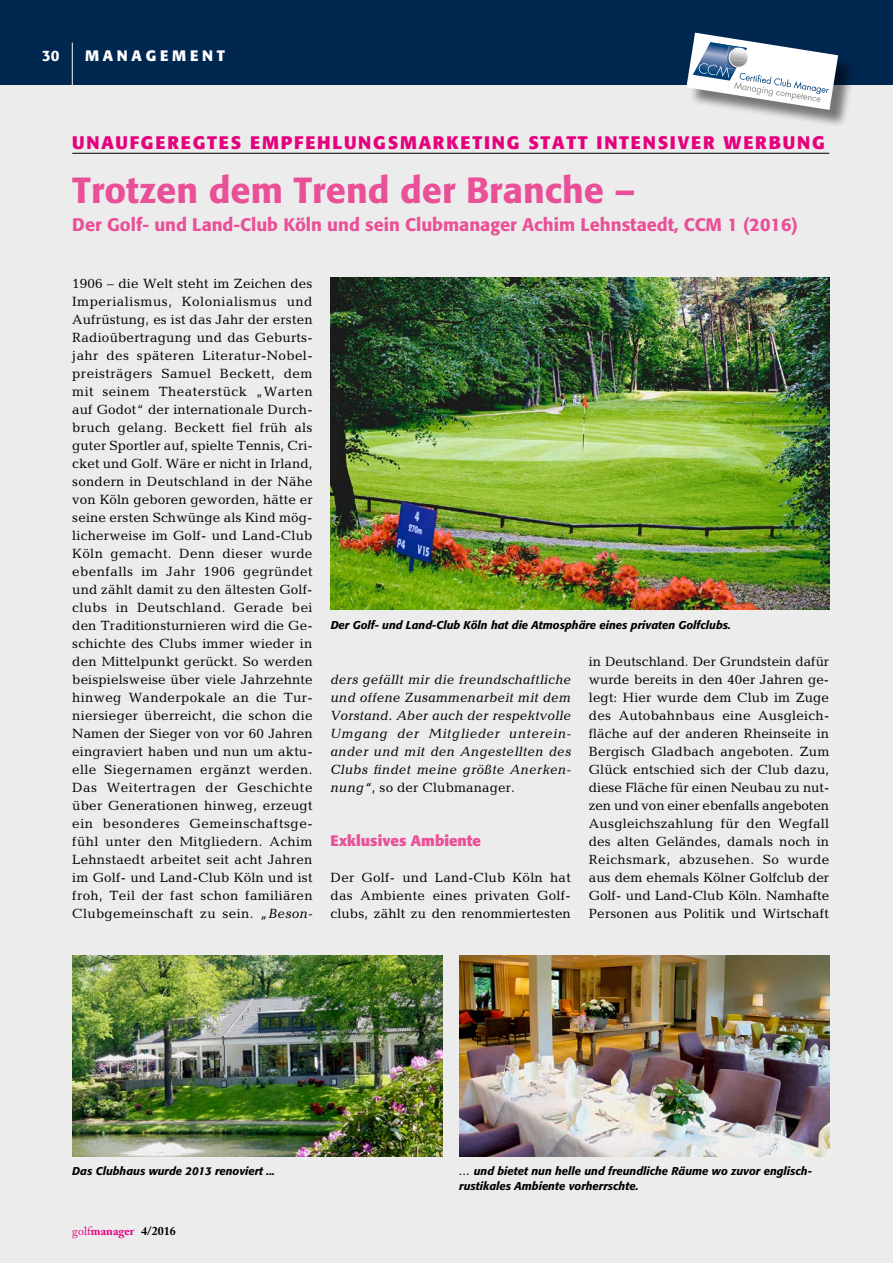
<style>
.page{position:relative;width:893px;height:1263px;background:#fff}
.page>*{position:absolute;margin:0;border:0;box-sizing:border-box;transform-origin:0 0}
.t1{font:500 36px "Formata";color:#ea5097}
.t2{font:500 18px "Formata";color:#ea5097}
.t3{font:700 18px "Formata";letter-spacing:.1em;color:#e5007d}
.t4{font:700 15px "Formata";color:#ea5097}
.t5{font:700 15px "Formata";letter-spacing:.25em;color:#fff}
.t6{font:500 15px "Formata";color:#fff}
.t7{font:13.5px/18px "Candida";letter-spacing:.015em;color:#000;text-align:justify}
.t8{font:italic 13.5px/18px "Candida";letter-spacing:.02em;color:#000;text-align:justify}
.t9{font:700 12px "Adobe Caslon Pro";color:#e5007d}
.t10{font:italic 500 11.25px/14.4px "Formata";color:#000}
.s1{font-style:italic}
.s2{font-style:normal}
.s3{font-weight:400}
.s4{color:#000}
</style>
<div class="page">
<div style="left:0;top:0;width:893px;height:85px;background:#002750"></div>
<hr style="left:72px;top:43px;width:1px;height:42px;background:#fff">
<div style="left:0;top:85px;width:893px;height:1178px;background:#ececed"></div>
<div style="left:689px;top:35px;width:167px;height:93px;background:#000;opacity:.5"></div>
<svg style="left:686px;top:33px;width:152px;height:77px"></svg>
<hr style="left:72px;top:153px;width:757px;height:1px;background:#000">
<img style="left:331px;top:277px;width:498px;height:333px">
<img style="left:72px;top:956px;width:370px;height:201px">
<img style="left:459px;top:956px;width:370px;height:201px">
<p class="t6" style="left:42px;top:46px;width:19px">30</p>
<p class="t5" style="left:85px;top:46px;width:142px">MANAGEMENT</p>
<h2 class="t3" style="left:72px;top:131px;width:754px">UNAUFGEREGTES EMPFEHLUNGSMARKETING STATT INTENSIVER WERBUNG</h2>
<h1 class="t1" style="left:72px;top:168px;width:565px">Trotzen dem Trend der Branche –</h1>
<h2 class="t2" style="left:72px;top:214px;width:727px">Der Golf- und Land-Club Köln und sein Clubmanager Achim Lehnstaedt, CCM 1 (2016)</h2>
<p class="t7" style="left:72px;top:274px;width:242px">1906 – die Welt steht im Zeichen des Imperialismus, Kolonialismus und Aufrüstung, es ist das Jahr der ersten Radioübertragung und das Geburts&shy;jahr des späteren Literatur-Nobel&shy;preisträgers Samuel Beckett, dem mit seinem Theaterstück „Warten auf Godot“ der internationale Durch&shy;bruch gelang. Beckett fiel früh als guter Sportler auf, spielte Tennis, Cri&shy;cket und Golf. Wäre er nicht in Irland, sondern in Deutschland in der Nähe von Köln geboren geworden, hätte er seine ersten Schwünge als Kind mög&shy;licherweise im Golf- und Land-Club Köln gemacht. Denn dieser wurde ebenfalls im Jahr 1906 gegründet und zählt damit zu den ältesten Golf&shy;clubs in Deutschland. Gerade bei den Traditionsturnieren wird die Ge&shy;schichte des Clubs immer wieder in den Mittelpunkt gerückt. So werden beispielsweise über viele Jahrzehnte hinweg Wanderpokale an die Tur&shy;niersieger überreicht, die schon die Namen der Sieger von vor 60 Jahren eingraviert haben und nun um aktu&shy;elle Siegernamen ergänzt werden.<br>Das Weitertragen der Geschichte über Generationen hinweg, erzeugt ein besonderes Gemeinschaftsge&shy;fühl unter den Mitgliedern. Achim Lehnstaedt arbeitet seit acht Jahren im Golf- und Land-Club Köln und ist froh, Teil der fast schon familiären Clubgemeinschaft zu sein. <span class="s1">„Beson-</span></p>
<p class="t10" style="left:331px;top:617px;width:402px">Der Golf- und Land-Club Köln hat die Atmosphäre eines privaten Golfclubs.</p>
<p class="t8" style="left:331px;top:670px;width:242px">ders gefällt mir die freundschaftliche und offene Zusammenarbeit mit dem Vorstand. Aber auch der respektvolle Umgang der Mitglieder unterein&shy;ander und mit den Angestellten des Clubs findet meine größte Anerken&shy;nung“<span class="s2">, so der Clubmanager.</span></p>
<p class="t4" style="left:331px;top:831px;width:152px">EXKLUSIVES AMBIENTE</p>
<p class="t7" style="left:331px;top:868px;width:242px">Der Golf- und Land-Club Köln hat das Ambiente eines privaten Golf&shy;clubs, zählt zu den renommiertesten</p>
<p class="t7" style="left:589px;top:652px;width:242px">in Deutschland. Der Grundstein dafür wurde bereits in den 40er Jahren ge&shy;legt: Hier wurde dem Club im Zuge des Autobahnbaus eine Ausgleich&shy;fläche auf der anderen Rheinseite in Bergisch Gladbach angeboten. Zum Glück entschied sich der Club dazu, diese Fläche für einen Neubau zu nut&shy;zen und von einer ebenfalls angeboten Ausgleichszahlung für den Wegfall des alten Geländes, damals noch in Reichsmark, abzusehen. So wurde aus dem ehemals Kölner Golfclub der Golf- und Land-Club Köln. Namhafte Personen aus Politik und Wirtschaft</p>
<p class="t10" style="left:72px;top:1164px;width:204px">Das Clubhaus wurde 2013 renoviert ...</p>
<p class="t10" style="left:459px;top:1164px;width:354px">… und bietet nun helle und freundliche Räume wo zuvor englisch&shy;rustikales Ambiente vorherrschte.</p>
<p class="t9" style="left:72px;top:1224px;width:105px"><span class="s3">golf</span>manager <span class="s4">4/2016</span></p>
</div>
